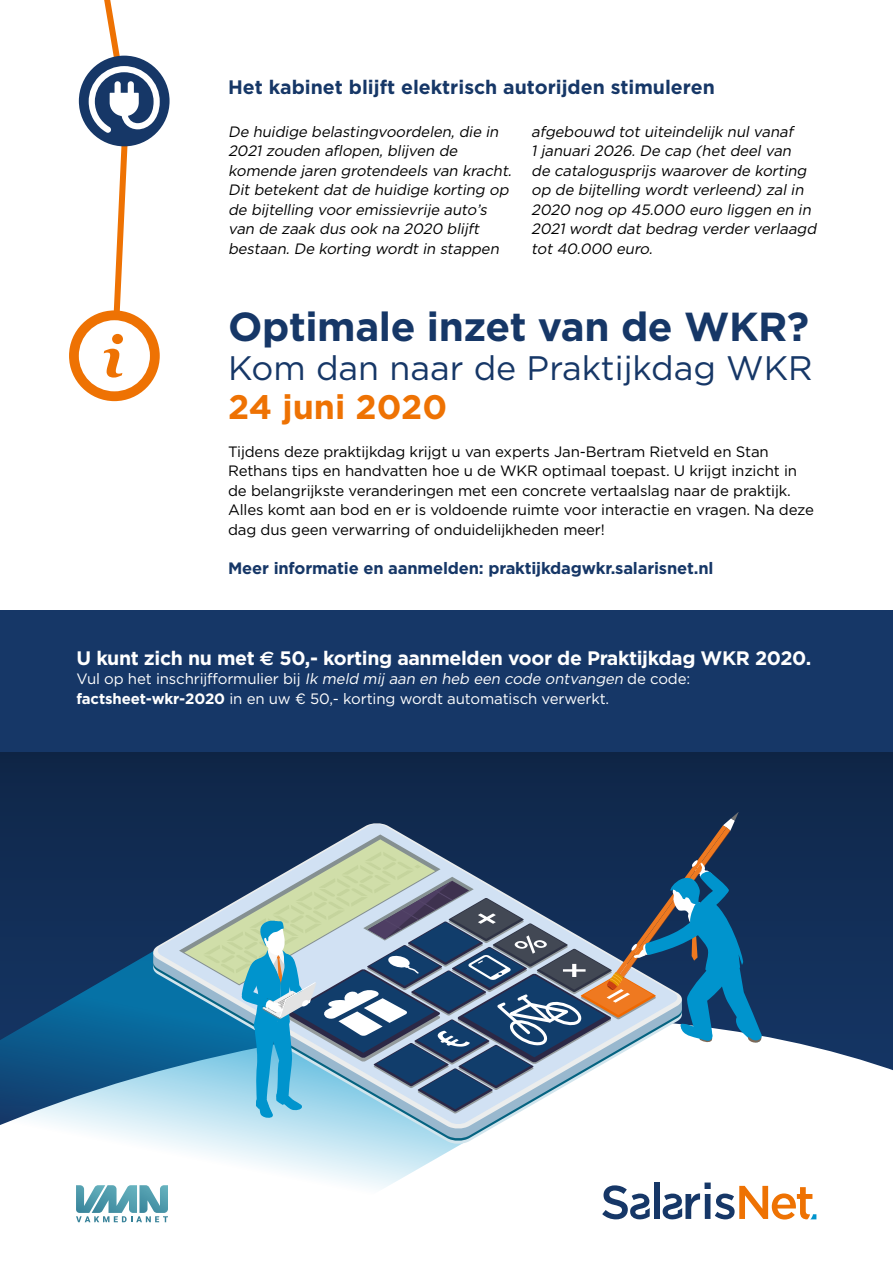
<style>
.page{position:relative;width:893px;height:1263px;background:#fff}
.page>*{position:absolute;margin:0;border:0;box-sizing:border-box;transform-origin:0 0}
.t1{font:700 40.5px "Gotham";letter-spacing:-.01em;color:#163767}
.t2{font:34.05px "Gotham";color:#163767}
.t3{font:700 34.05px "Gotham";color:#ee7203}
.t4{font:700 19.5px "Gotham";letter-spacing:-.02em;color:#fff}
.t5{font:700 19.5px "Gotham";color:#163767}
.t6{font:700 16.5px "Gotham";letter-spacing:-.01em;color:#163767}
.t7{font:italic 15px/19.5px "Gotham";color:#000}
.t8{font:15px/19.5px "Gotham";letter-spacing:-.01em;color:#000}
.t9{font:15px/19.5px "Gotham";letter-spacing:-.01em;color:#fff}
.s1{font-family:"Euro Sans"}
.s2{font-style:italic}
.s3{font-weight:700}
</style>
<div class="page">
<div style="left:79px;top:56px;width:91px;height:90px;background:#163767;border-radius:50%"></div>
<div style="left:69px;top:310px;width:91px;height:91px;background:#ee7203;border-radius:50%"></div>
<svg style="left:79px;top:0;width:81px;height:391px"></svg>
<svg style="left:0;top:752px;width:893px;height:251px;background:#10294d"></svg>
<svg style="left:722px;top:1003px;width:171px;height:217px"></svg>
<div style="left:0;top:610px;width:893px;height:142px;background:#163767"></div>
<svg style="left:679px;top:1182px;width:137px;height:37px"></svg>
<svg style="left:0;top:840px;width:679px;height:383px"></svg>
<svg style="left:153px;top:1129px;width:526px;height:10px"></svg>
<svg style="left:152px;top:822px;width:527px;height:307px"></svg>
<svg style="left:157px;top:823px;width:521px;height:302px;background:#6f99b4"></svg>
<svg style="left:179px;top:812px;width:583px;height:307px;background:#68869c"></svg>
<h3 class="t5" style="left:228px;top:75px;width:488px">Het kabinet blijft elektrisch autorijden stimuleren</h3>
<p class="t7" style="left:228px;top:121px;width:288px">De huidige belastingvoordelen, die in 2021 zouden aflopen, blijven de komende jaren grotendeels van kracht.<br>Dit betekent dat de huidige korting op de bijtelling voor emissievrije auto’s van de zaak dus ook na 2020 blijft bestaan. De korting wordt in stappen</p>
<p class="t7" style="left:531px;top:121px;width:290px">afgebouwd tot uiteindelijk nul vanaf<br>1 januari 2026. De cap (het deel van de catalogusprijs waarover de korting op de bijtelling wordt verleend) zal in 2020 nog op 45.000 euro liggen en in 2021 wordt dat bedrag verder verlaagd tot 40.000 euro.</p>
<h1 class="t1" style="left:228px;top:303px;width:583px">Optimale inzet van de WKR?</h1>
<h2 class="t2" style="left:228px;top:346px;width:586px">Kom dan naar de Praktijkdag WKR</h2>
<h2 class="t3" style="left:228px;top:387px;width:221px">24 juni 2020</h2>
<p class="t8" style="left:228px;top:441px;width:587px">Tijdens deze praktijkdag krijgt u van experts Jan-Bertram Rietveld en Stan Rethans tips en handvatten hoe u de WKR optimaal toepast. U krijgt inzicht in de belangrijkste veranderingen met een concrete vertaalslag naar de praktijk.<br>Alles komt aan bod en er is voldoende ruimte voor interactie en vragen. Na deze dag dus geen verwarring of onduidelijkheden meer!</p>
<p class="t6" style="left:228px;top:558px;width:487px">Meer informatie en aanmelden: praktijkdagwkr.salarisnet.nl</p>
<h3 class="t4" style="left:77px;top:646px;width:736px">U kunt zich nu met <span class="s1">€</span> 50,- korting aanmelden voor de Praktijkdag WKR 2020.</h3>
<p class="t9" style="left:77px;top:669px;width:615px">Vul op het inschrijfformulier bij <span class="s2">Ik meld mij aan en heb een code ontvangen</span> de code: <span class="s3">factsheet-wkr-2020</span> in en uw € 50,- korting wordt automatisch verwerkt.</p>
</div>
